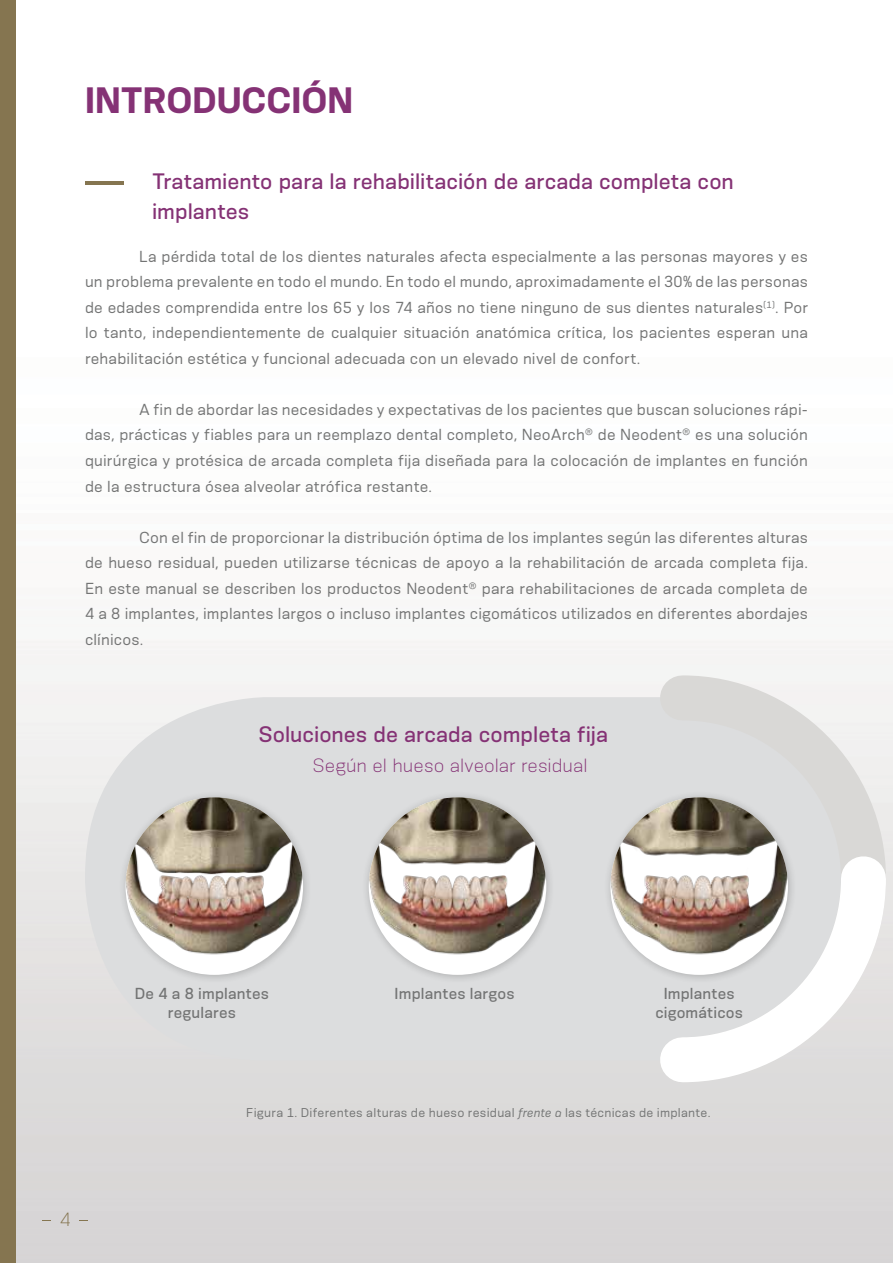
<style>
.page{position:relative;width:893px;height:1263px;background:#fff}
.page>*{position:absolute;margin:0;border:0;box-sizing:border-box;transform-origin:0 0}
.t1{font:700 34.5px "Konsens";color:#853275}
.t2{font:500 21px/30px "Konsens";color:#853275}
.t3{font:300 18px "Konsens";color:#853275}
.t4{font:300 18px "Konsens";color:#857550}
.t5{font:15px/25.5px "Konsens";letter-spacing:.01em;color:#737474;text-align:justify}
.t6{font:500 15px/19.5px "Konsens";letter-spacing:.015em;color:#737474;text-align:center}
.t7{font:12px "Konsens";letter-spacing:.025em;color:#737474}
.s1{font-style:italic}
</style>
<div class="page">
<img style="left:15px;top:0;width:878px;height:1263px">
<hr style="left:85px;top:181px;width:39px;height:3px;background:#857550">
<div style="left:0;top:0;width:15px;height:1263px;background:#857550"></div>
<div style="left:85px;top:697px;width:787px;height:363px;background:#dcddde;border-radius:180px"></div>
<div style="left:118px;top:790px;width:194px;height:194px;background:#000;opacity:.2"></div>
<img style="left:126px;top:797px;width:177px;height:178px;border-radius:89px">
<div style="left:361px;top:790px;width:194px;height:194px;background:#000;opacity:.2"></div>
<img style="left:369px;top:797px;width:177px;height:178px;border-radius:89px">
<img style="left:400px;top:0;width:493px;height:1132px">
<h1 class="t1" style="left:85px;top:78px;width:270px">INTRODUCCIÓN</h1>
<h2 class="t2" style="left:152px;top:165px;width:583px">Tratamiento para la rehabilitación de arcada completa con implantes</h2>
<p class="t5" style="left:85px;top:243px;width:724px;text-indent:54px">La pérdida total de los dientes naturales afecta especialmente a las personas mayores y es un problema prevalente en todo el mundo. En todo el mundo, aproximadamente el 30% de las personas de edades comprendida entre los 65 y los 74 años no tiene ninguno de sus dientes naturales<sup>(1)</sup>. Por lo tanto, independientemente de cualquier situación anatómica crítica, los pacientes esperan una rehabilitación estética y funcional adecuada con un elevado nivel de confort.</p>
<p class="t5" style="left:85px;top:396px;width:724px;text-indent:54px">A fin de abordar las necesidades y expectativas de los pacientes que buscan soluciones rápi&shy;das, prácticas y fiables para un reemplazo dental completo, NeoArch<sup>®</sup> de Neodent<sup>®</sup> es una solución quirúrgica y protésica de arcada completa fija diseñada para la colocación de implantes en función de la estructura ósea alveolar atrófica restante.</p>
<p class="t5" style="left:85px;top:524px;width:724px;text-indent:54px">Con el fin de proporcionar la distribución óptima de los implantes según las diferentes alturas de hueso residual, pueden utilizarse técnicas de apoyo a la rehabilitación de arcada completa fija.<br>En este manual se describen los productos Neodent<sup>®</sup> para rehabilitaciones de arcada completa de 4 a 8 implantes, implantes largos o incluso implantes cigomáticos utilizados en diferentes abordajes clínicos.</p>
<h2 class="t2" style="left:258px;top:718px;width:351px">Soluciones de arcada completa fija</h2>
<p class="t3" style="left:312px;top:754px;width:277px">Según el hueso alveolar residual</p>
<p class="t4" style="left:60px;top:1209px;width:12px">4</p>
<p class="t6" style="left:135px;top:983px;width:136px">De 4 a 8 implantes regulares</p>
<p class="t6" style="left:395px;top:983px;width:121px">Implantes largos</p>
<p class="t6" style="left:655px;top:983px;width:89px">Implantes cigomáticos</p>
<p class="t7" style="left:246px;top:1105px;width:466px">Figura 1. Diferentes alturas de hueso residual <span class="s1">frente a</span> las técnicas de implante.</p>
</div>
